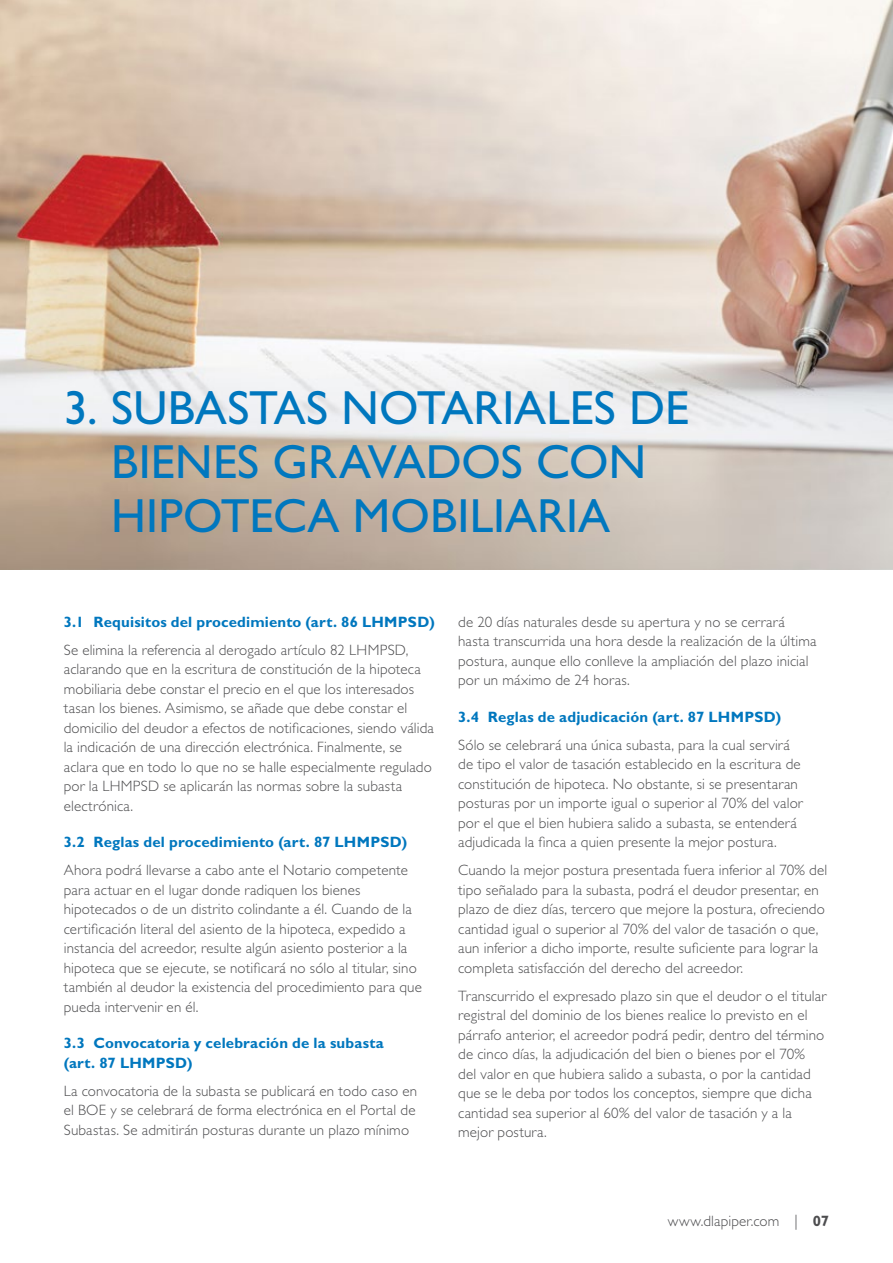
<style>
.page{position:relative;width:893px;height:1263px;background:#fff}
.page>*{position:absolute;margin:0;border:0;box-sizing:border-box;transform-origin:0 0}
.t1{font:48px/54px "Gill Sans Std";color:#0077be}
.t2{font:300 15px/19.5px "Gill Sans Std";letter-spacing:.01em;color:#4d4d4f}
.t3{font:700 15px/19.5px "Gill Sans Std";letter-spacing:.01em;color:#0077be}
.s1{font-weight:700}
</style>
<div class="page">
<img style="left:0;top:0;width:893px;height:569px">
<h1 class="t1" style="left:111px;top:381px;width:580px;text-indent:-47px">3. SUBASTAS NOTARIALES DE<br>BIENES GRAVADOS CON<br>HIPOTECA MOBILIARIA</h1>
<p class="t3" style="left:64px;top:612px;width:372px">3.1 Requisitos del procedimiento (art. 86 LHMPSD)</p>
<p class="t2" style="left:64px;top:640px;width:372px">Se elimina la referencia al derogado artículo 82 LHMPSD, aclarando que en la escritura de constitución de la hipoteca mobiliaria debe constar el precio en el que los interesados tasan los bienes. Asimismo, se añade que debe constar el domicilio del deudor a efectos de notificaciones, siendo válida la indicación de una dirección electrónica. Finalmente, se aclara que en todo lo que no se halle especialmente regulado por la LHMPSD se aplicarán las normas sobre la subasta electrónica.</p>
<p class="t3" style="left:64px;top:832px;width:345px">3.2 Reglas del procedimiento (art. 87 LHMPSD)</p>
<p class="t2" style="left:64px;top:861px;width:360px">Ahora podrá llevarse a cabo ante el Notario competente para actuar en el lugar donde radiquen los bienes hipotecados o de un distrito colindante a él. Cuando de la certificación literal del asiento de la hipoteca, expedido a instancia del acreedor, resulte algún asiento posterior a la hipoteca que se ejecute, se notificará no sólo al titular, sino también al deudor la existencia del procedimiento para que pueda intervenir en él.</p>
<p class="t3" style="left:64px;top:1033px;width:321px">3.3 Convocatoria y celebración de la subasta (art. 87 LHMPSD)</p>
<p class="t2" style="left:64px;top:1081px;width:355px;text-align:justify">La convocatoria de la subasta se publicará en todo caso en el BOE y se celebrará de forma electrónica en el Portal de Subastas. Se admitirán posturas durante un plazo mínimo</p>
<p class="t2" style="left:458px;top:612px;width:360px">de 20 días naturales desde su apertura y no se cerrará hasta transcurrida una hora desde la realización de la última postura, aunque ello conlleve la ampliación del plazo inicial por un máximo de 24 horas.</p>
<p class="t3" style="left:458px;top:707px;width:325px">3.4 Reglas de adjudicación (art. 87 LHMPSD)</p>
<p class="t2" style="left:458px;top:735px;width:346px">Sólo se celebrará una única subasta, para la cual servirá de tipo el valor de tasación establecido en la escritura de constitución de hipoteca. No obstante, si se presentaran posturas por un importe igual o superior al 70% del valor por el que el bien hubiera salido a subasta, se entenderá adjudicada la finca a quien presente la mejor postura.</p>
<p class="t2" style="left:458px;top:861px;width:370px">Cuando la mejor postura presentada fuera inferior al 70% del tipo señalado para la subasta, podrá el deudor presentar, en plazo de diez días, tercero que mejore la postura, ofreciendo cantidad igual o superior al 70% del valor de tasación o que, aun inferior a dicho importe, resulte suficiente para lograr la completa satisfacción del derecho del acreedor.</p>
<p class="t2" style="left:458px;top:986px;width:370px">Transcurrido el expresado plazo sin que el deudor o el titular registral del dominio de los bienes realice lo previsto en el párrafo anterior, el acreedor podrá pedir, dentro del término de cinco días, la adjudicación del bien o bienes por el 70% del valor en que hubiera salido a subasta, o por la cantidad que se le deba por todos los conceptos, siempre que dicha cantidad sea superior al 60% del valor de tasación y a la mejor postura.</p>
<p class="t2" style="left:668px;top:1211px;width:163px">www.dlapiper.com | <span class="s1">07</span></p>
</div>
